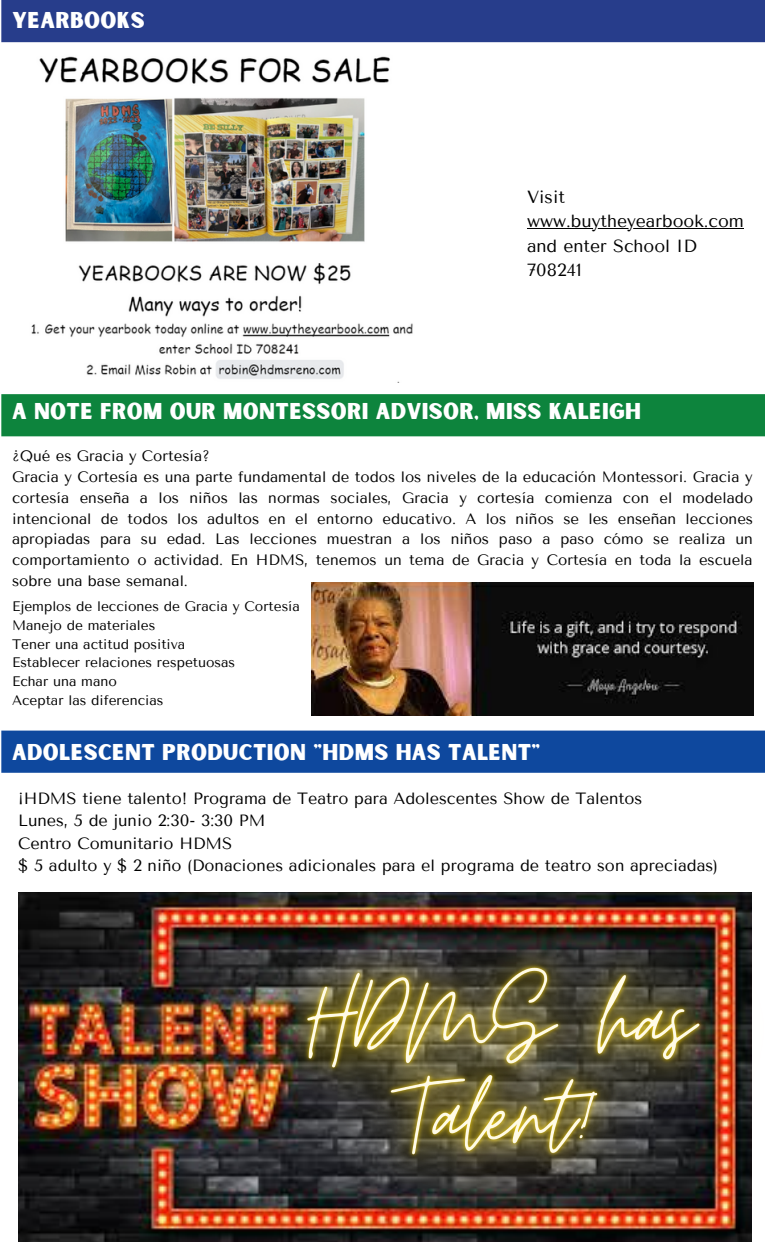
<style>
.page{position:relative;width:765px;height:1260px;background:#fff}
.page>*{position:absolute;margin:0;border:0;box-sizing:border-box;transform-origin:0 0}
.t1{font:21.88px "Sunborn Sans One";letter-spacing:.015em;color:#fff}
.t2{font:17.5px/24.4px "Tenor Sans";color:#000}
.t3{font:16.25px "Tenor Sans";color:#000}
.t4{font:15px/20.9px "Tenor Sans";color:#000;text-align:justify}
.t5{font:13.75px "Tenor Sans";color:#000}
</style>
<div class="page">
<div style="left:1px;top:0;width:764px;height:42px;background:#273d8b"></div>
<div style="left:1px;top:394px;width:764px;height:42px;background:#0d843d"></div>
<img style="left:31px;top:56px;width:382px;height:327px">
<img style="left:312px;top:582px;width:441px;height:133px">
<div style="left:1px;top:731px;width:764px;height:42px;background:#0e489e"></div>
<img style="left:18px;top:893px;width:136px;height:349px">
<hr style="left:527px;top:228px;width:217px;height:1px;background:#000">
<img style="left:154px;top:892px;width:598px;height:350px">
<p class="t1" style="left:12px;top:6px;width:134px">YEARBOOKS</p>
<p class="t2" style="left:527px;top:185px;width:218px">Visit www.buytheyearbook.com and enter School ID<br>708241</p>
<p class="t1" style="left:12px;top:397px;width:631px">A NOTE FROM OUR MONTESSORI ADVISOR, MISS KALEIGH</p>
<p class="t4" style="left:12px;top:446px;width:200px">¿Qué es Gracia y Cortesía?</p>
<p class="t4" style="left:12px;top:466px;width:743px">Gracia y Cortesía es una parte fundamental de todos los niveles de la educación Montessori. Gracia y cortesía enseña a los niños las normas sociales, Gracia y cortesía comienza con el modelado intencional de todos los adultos en el entorno educativo. A los niños se les enseñan lecciones apropiadas para su edad. Las lecciones muestran a los niños paso a paso cómo se realiza un comportamiento o actividad. En HDMS, tenemos un tema de Gracia y Cortesía en toda la escuela sobre una base semanal.</p>
<p class="t5" style="left:12px;top:599px;width:289px">Ejemplos de lecciones de Gracia y Cortesía</p>
<p class="t5" style="left:12px;top:617px;width:145px">Manejo de materiales</p>
<p class="t5" style="left:12px;top:636px;width:175px">Tener una actitud positiva</p>
<p class="t5" style="left:12px;top:655px;width:225px">Establecer relaciones respetuosas</p>
<p class="t5" style="left:12px;top:674px;width:106px">Echar una mano</p>
<p class="t5" style="left:12px;top:692px;width:153px">Aceptar las diferencias</p>
<p class="t1" style="left:12px;top:738px;width:530px">ADOLESCENT PRODUCTION "HDMS HAS TALENT"</p>
<p class="t3" style="left:18px;top:789px;width:626px">¡HDMS tiene talento! Programa de Teatro para Adolescentes Show de Talentos</p>
<p class="t3" style="left:18px;top:812px;width:249px">Lunes, 5 de junio 2:30- 3:30 PM</p>
<p class="t3" style="left:18px;top:834px;width:216px">Centro Comunitario HDMS</p>
<p class="t3" style="left:18px;top:857px;width:701px">$ 5 adulto y $ 2 niño (Donaciones adicionales para el programa de teatro son apreciadas)</p>
</div>
